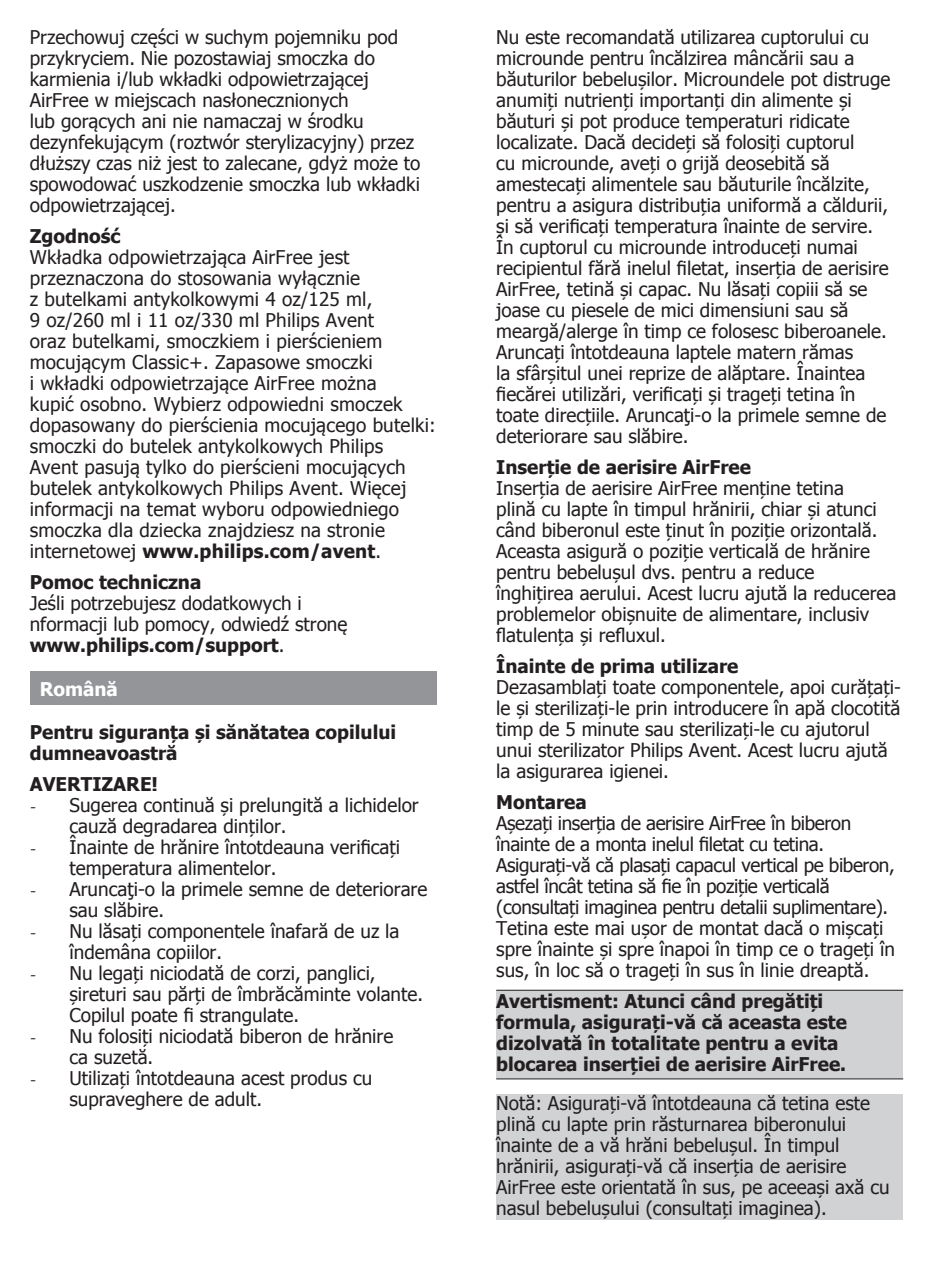
<style>
.page{position:relative;width:933px;height:1270px;background:#fff}
.page>*{position:absolute;margin:0;border:0;box-sizing:border-box;transform-origin:0 0}
.t1{font:18.9px/21px "Tahoma";color:#231f20}
.t2{font:18.9px/21px "Tahoma";letter-spacing:-.02em;color:#231f20}
.t3{font:700 18.9px/21px "Tahoma";color:#231f20}
.t4{font:700 18.9px "Tahoma";color:#fff}
.s1{font-weight:700}
.s2{font-family:"Minion Pro"}
</style>
<div class="page">
<div style="left:30px;top:672px;width:407px;height:33px;background:#939598"></div>
<div style="left:496px;top:990px;width:407px;height:88px;background:#d1d2d4"></div>
<hr style="left:496px;top:990px;width:407px;height:1px;background:#231f20">
<hr style="left:496px;top:1078px;width:407px;height:1px;background:#231f20">
<div style="left:496px;top:1095px;width:407px;height:125px;background:#d1d2d4"></div>
<p class="t1" style="left:30px;top:26px;width:392px">Przechowuj części w suchym pojemniku pod przykryciem. Nie pozostawiaj smoczka do karmienia i/lub wkładki odpowietrzającej AirFree w miejscach nasłonecznionych<br>lub gorących ani nie namaczaj w środku dezynfekującym (roztwór sterylizacyjny) przez dłuższy czas niż jest to zalecane, gdyż może to spowodować uszkodzenie smoczka lub wkładki odpowietrzającej.</p>
<p class="t3" style="left:30px;top:225px;width:92px">Zgodność</p>
<p class="t1" style="left:30px;top:246px;width:408px">Wkładka odpowietrzająca AirFree jest przeznaczona do stosowania wyłącznie<br>z butelkami antykolkowymi 4 oz/125 ml,<br>9 oz/260 ml i 11 oz/330 ml Philips Avent<br>oraz butelkami, smoczkiem i pierścieniem mocującym Classic+. Zapasowe smoczki<br>i wkładki odpowietrzające AirFree można<br>kupić osobno. Wybierz odpowiedni smoczek dopasowany do pierścienia mocującego butelki: smoczki do butelek antykolkowych Philips Avent pasują tylko do pierścieni mocujących butelek antykolkowych Philips Avent. Więcej informacji na temat wyboru odpowiedniego smoczka dla dziecka znajdziesz na stronie internetowej <span class="s1">www.philips.com/avent</span>.</p>
<p class="t3" style="left:30px;top:570px;width:173px">Pomoc techniczna</p>
<p class="t1" style="left:30px;top:592px;width:319px">Jeśli potrzebujesz dodatkowych i nformacji lub pomocy, odwiedź stronę <span class="s1">www.philips.com/support</span>.</p>
<p class="t4" style="left:40px;top:676px;width:80px">Română</p>
<p class="t3" style="left:30px;top:720px;width:368px">Pentru siguranța și sănătatea copilului dumneavoastră</p>
<p class="t3" style="left:30px;top:772px;width:130px">AVERTIZARE!</p>
<p class="t1" style="left:69px;top:793px;width:351px;text-indent:-40px"><span class="s2">-</span> Sugerea continuă și prelungită a lichidelor cauză degradarea dinților.</p>
<p class="t1" style="left:69px;top:835px;width:332px;text-indent:-40px"><span class="s2">-</span> Înainte de hrănire întotdeauna verificați temperatura alimentelor.</p>
<p class="t1" style="left:69px;top:877px;width:359px;text-indent:-40px"><span class="s2">-</span> Aruncaţi-o la primele semne de deteriorare sau slăbire.</p>
<p class="t1" style="left:69px;top:919px;width:331px;text-indent:-40px"><span class="s2">-</span> Nu lăsați componentele înafară de uz la îndemâna copiilor.</p>
<p class="t1" style="left:69px;top:961px;width:355px;text-indent:-40px"><span class="s2">-</span> Nu legați niciodată de corzi, panglici, șireturi sau părți de îmbrăcăminte volante.<br>Copilul poate fi strangulate.</p>
<p class="t1" style="left:69px;top:1024px;width:325px;text-indent:-40px"><span class="s2">-</span> Nu folosiți niciodată biberon de hrănire ca suzetă.</p>
<p class="t1" style="left:69px;top:1066px;width:304px;text-indent:-40px"><span class="s2">-</span> Utilizați întotdeauna acest produs cu supraveghere de adult.</p>
<p class="t1" style="left:496px;top:26px;width:396px">Nu este recomandată utilizarea cuptorului cu microunde pentru încălzirea mâncării sau a băuturilor bebelușilor. Microundele pot distruge anumiți nutrienți importanți din alimente și băuturi și pot produce temperaturi ridicate localizate. Dacă decideți să folosiți cuptorul<br>cu microunde, aveți o grijă deosebită să amestecați alimentele sau băuturile încălzite, pentru a asigura distribuția uniformă a căldurii, și să verificați temperatura înainte de servire.<br>În cuptorul cu microunde introduceți numai recipientul fără inelul filetat, inserția de aerisire AirFree, tetină și capac. Nu lăsați copiii să se joase cu piesele de mici dimensiuni sau să meargă/alerge în timp ce folosesc biberoanele.<br>Aruncați întotdeauna laptele matern rămas<br>la sfârșitul unei reprize de alăptare. Înaintea fiecărei utilizări, verificați și trageți tetina în toate direcțiile. Aruncaţi-o la primele semne de deteriorare sau slăbire.</p>
<p class="t3" style="left:496px;top:456px;width:256px">Inserție de aerisire AirFree</p>
<p class="t1" style="left:496px;top:477px;width:402px">Inserția de aerisire AirFree menține tetina<br>plină cu lapte în timpul hrănirii, chiar și atunci când biberonul este ținut în poziție orizontală.<br>Aceasta asigură o poziție verticală de hrănire pentru bebelușul dvs. pentru a reduce înghițirea aerului. Acest lucru ajută la reducerea problemelor obișnuite de alimentare, inclusiv flatulența și refluxul.</p>
<p class="t3" style="left:496px;top:654px;width:244px">Înainte de prima utilizare</p>
<p class="t1" style="left:496px;top:676px;width:406px">Dezasamblați toate componentele, apoi curățați&shy;le și sterilizați-le prin introducere în apă clocotită timp de 5 minute sau sterilizați-le cu ajutorul unui sterilizator Philips Avent. Acest lucru ajută la asigurarea igienei.</p>
<p class="t3" style="left:496px;top:790px;width:92px">Montarea</p>
<p class="t2" style="left:496px;top:812px;width:400px">Așezați inserția de aerisire AirFree în biberon înainte de a monta inelul filetat cu tetina.<br>Asigurați-vă că plasați capacul vertical pe biberon, astfel încât tetina să fie în poziție verticală (consultați imaginea pentru detalii suplimentare).<br>Tetina este mai ușor de montat dacă o mișcați spre înainte și spre înapoi în timp ce o trageți în sus, în loc să o trageți în sus în linie dreaptă.</p>
<p class="t3" style="left:496px;top:990px;width:352px">Avertisment: Atunci când pregătiți formula, asigurați-vă că aceasta este dizolvată în totalitate pentru a evita blocarea inserției de aerisire AirFree.</p>
<p class="t1" style="left:496px;top:1092px;width:395px">Notă: Asigurați-vă întotdeauna că tetina este plină cu lapte prin răsturnarea biberonului înainte de a vă hrăni bebelușul. În timpul hrănirii, asigurați-vă că inserția de aerisire AirFree este orientată în sus, pe aceeași axă cu nasul bebelușului (consultați imaginea).</p>
</div>
